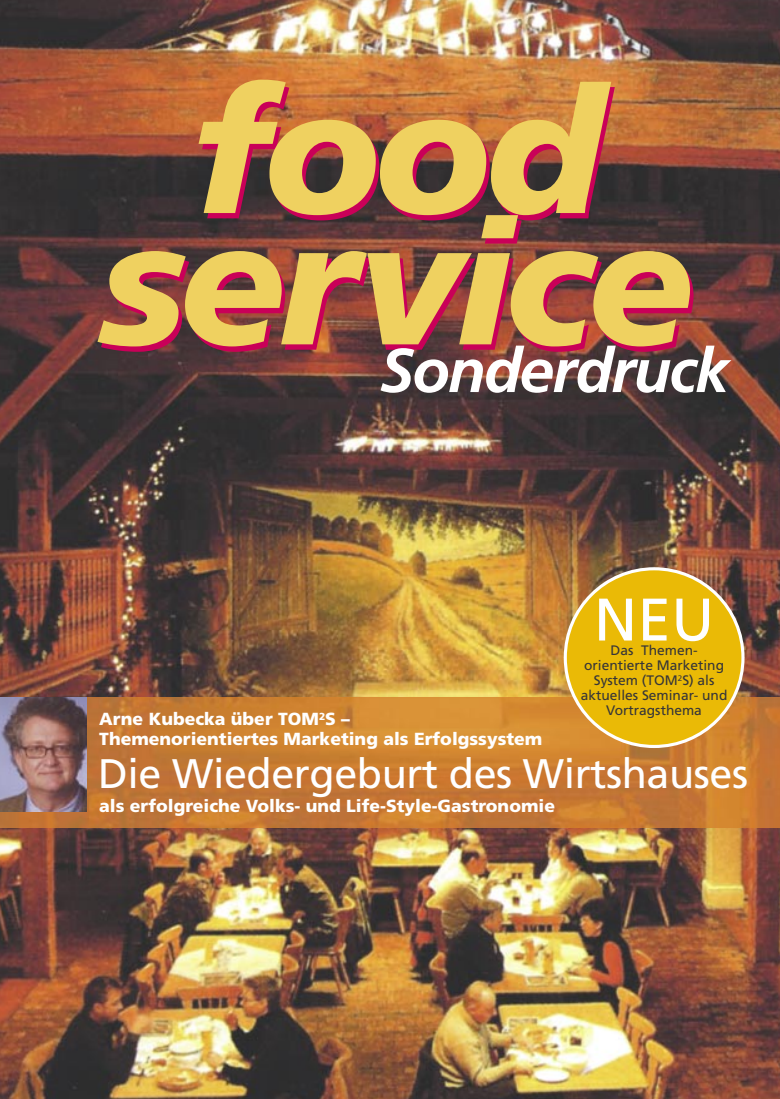
<style>
.page{position:relative;width:780px;height:1099px;background:#fff}
.page>*{position:absolute;margin:0;border:0;box-sizing:border-box;transform-origin:0 0}
.t1{font:italic 900 175px/131.2px "Frutiger";letter-spacing:-.035em;color:#efd160;text-align:center}
.t2{font:italic 700 61.88px "Frutiger";letter-spacing:-.03em;color:#fff}
.t3{font:60px "Frutiger";color:#fff}
.t4{font:41.25px "Frutiger";letter-spacing:-.01em;color:#fff}
.t5{font:900 17.5px/20px "Frutiger";color:#fff}
.t6{font:13.75px/15px "Frutiger";color:#363538;text-align:center}
</style>
<div class="page">
<img style="left:0;top:0;width:780px;height:1098px">
<img style="left:0;top:697px;width:780px;height:130px">
<svg style="left:563px;top:567px;width:181px;height:181px;background:#ddad1d"></svg>
<img style="left:0;top:697px;width:86px;height:114px">
<h1 class="t1" style="left:98px;top:84px;width:598px">food service</h1>
<h2 class="t2" style="left:380px;top:334px;width:351px">Sonderdruck</h2>
<h3 class="t3" style="left:594px;top:584px;width:122px">NEU</h3>
<p class="t6" style="left:581px;top:643px;width:148px">Das Themen&shy;orientierte Marketing<br>System (TOM<sup>2</sup>S) als aktuelles Seminar- und<br>Vortragsthema</p>
<p class="t5" style="left:99px;top:709px;width:444px">Arne Kubecka über TOM<sup>2</sup>S –<br>Themenorientiertes Marketing als Erfolgssystem</p>
<h3 class="t4" style="left:98px;top:749px;width:651px">Die Wiedergeburt des Wirtshauses</h3>
<p class="t5" style="left:99px;top:795px;width:457px">als erfolgreiche Volks- und Life-Style-Gastronomie</p>
</div>
